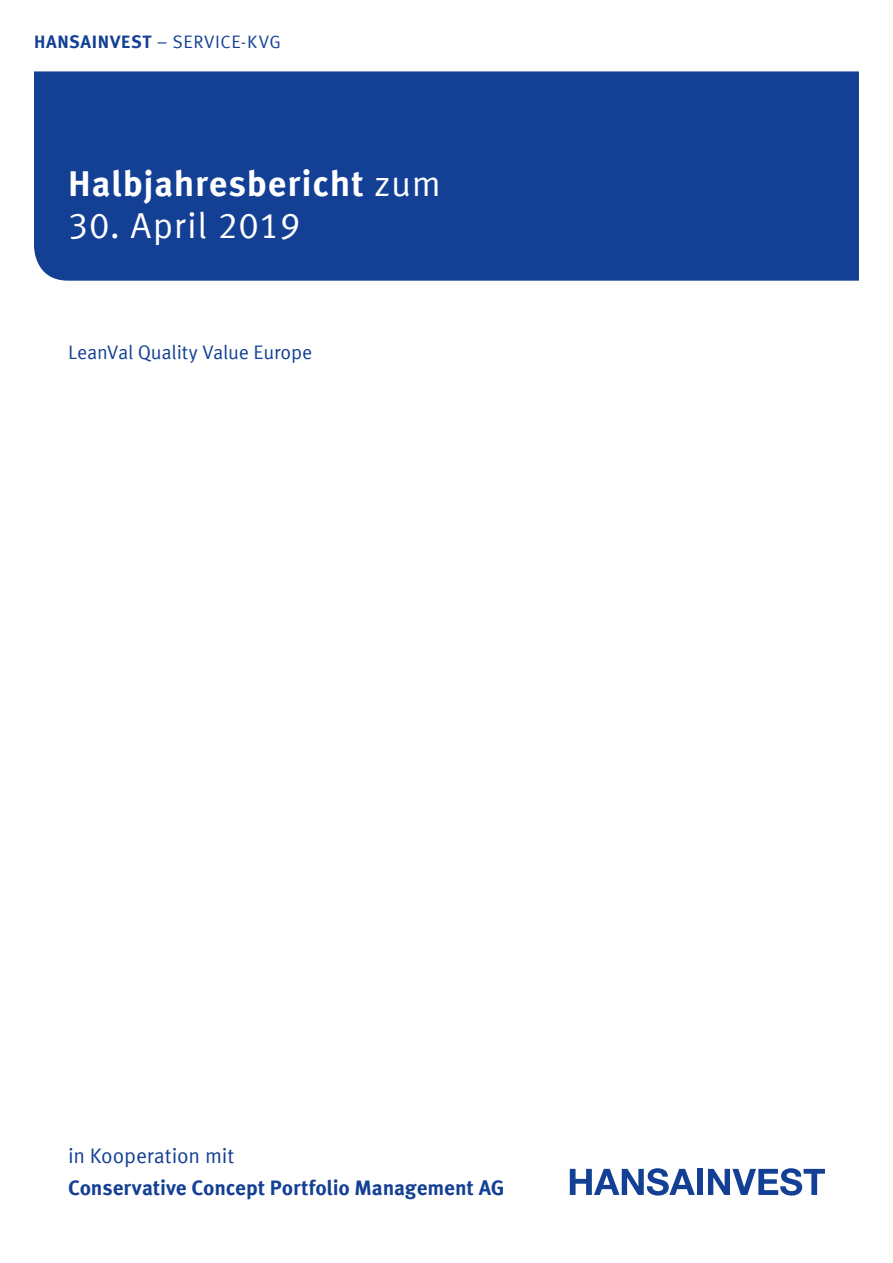
<style>
.page{position:relative;width:893px;height:1263px;background:#fff}
.page>*{position:absolute;margin:0;border:0;box-sizing:border-box;transform-origin:0 0}
.t1{font:700 36px "Meta Offc Pro";letter-spacing:.02em;color:#fff}
.t2{font:36px "Meta Offc Pro Norm";letter-spacing:.015em;color:#fff}
.t3{font:700 21px "Meta Offc Pro";letter-spacing:-.005em;color:#134094}
.t4{font:21px "Meta Offc Pro Norm";letter-spacing:-.01em;color:#134094}
.t5{font:19.5px "Meta Offc Pro Norm";letter-spacing:-.01em;color:#134094}
.t6{font:18px "Meta Offc Pro Norm";letter-spacing:.03em;color:#134094}
.s1{font-family:"Meta Offc Pro";font-weight:700}
.s2{font-family:"Meta Offc Pro Norm";font-weight:400}
</style>
<div class="page">
<div style="left:34px;top:71px;width:825px;height:210px;background:#134094"></div>
<svg style="left:570px;top:1168px;width:125px;height:27px"></svg>
<div style="left:697px;top:1169px;width:6px;height:26px;background:#134094"></div>
<svg style="left:708px;top:1168px;width:117px;height:27px"></svg>
<p class="t6" style="left:34px;top:28px;width:248px"><span class="s1">HANSAINVEST</span> – SERVICE-KVG</p>
<h1 class="t1" style="left:68px;top:155px;width:374px">Halbjahresbericht <span class="s2">zum</span></h1>
<h1 class="t2" style="left:68px;top:198px;width:234px">30. April 2019</h1>
<p class="t5" style="left:68px;top:338px;width:246px">LeanVal Quality Value Europe</p>
<p class="t4" style="left:68px;top:1140px;width:168px">in Kooperation mit</p>
<p class="t3" style="left:68px;top:1171px;width:438px">Conservative Concept Portfolio Management AG</p>
</div>
